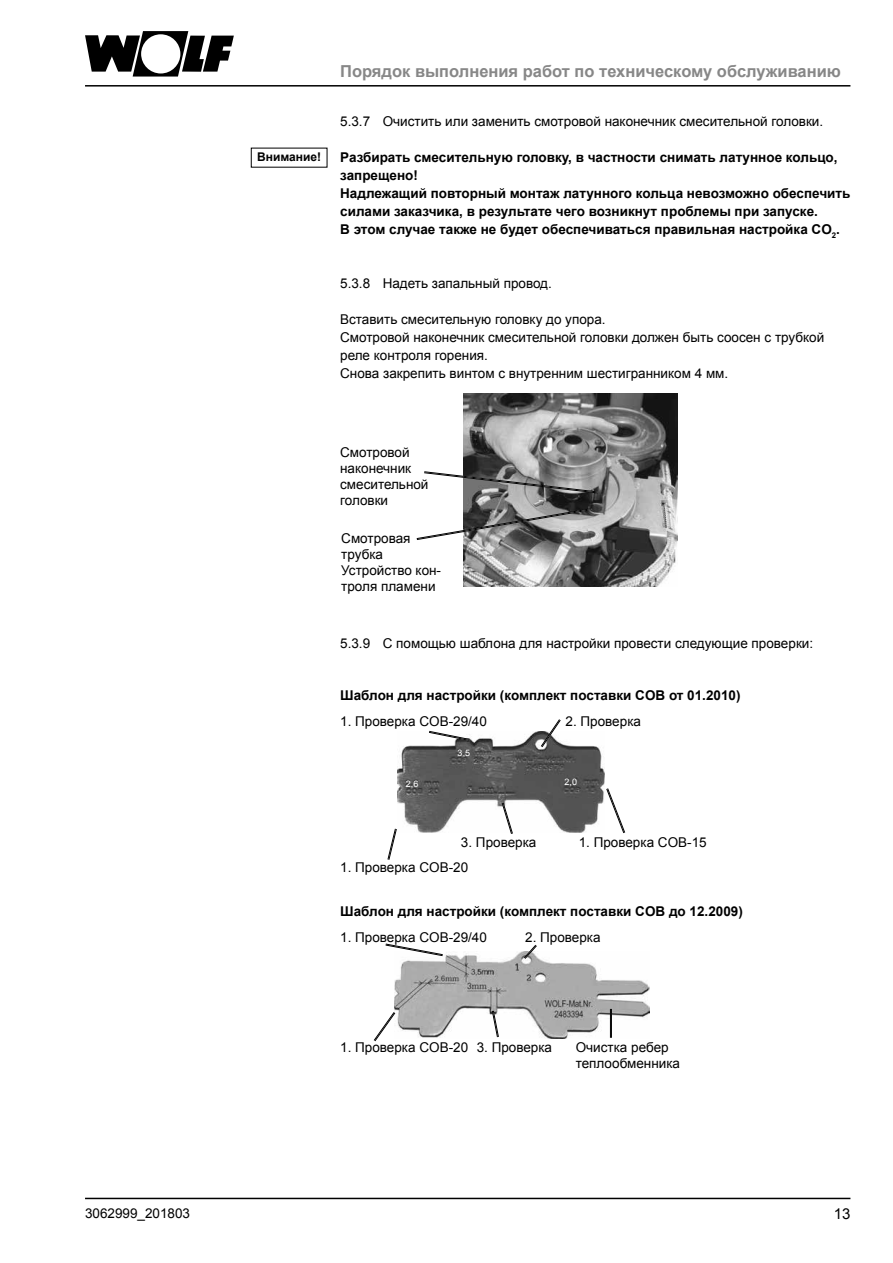
<style>
.page{position:relative;width:893px;height:1263px;background:#fff}
.page>*{position:absolute;margin:0;border:0;box-sizing:border-box;transform-origin:0 0}
.t1{font:700 16.5px "Arial";color:#878787}
.t2{font:15px "Arial";color:#000}
.t3{font:13.5px/16.2px "Arial";color:#000}
.t4{font:700 13.5px/18px "Arial";color:#000}
.t5{font:700 12px "Arial";color:#000}
.t6{font:9px "Arial";color:#fff}
</style>
<div class="page">
<svg style="left:85px;top:31px;width:149px;height:46px"></svg>
<hr style="left:85px;top:85px;width:765px;height:2px;background:#000">
<hr style="left:85px;top:1198px;width:765px;height:1px;background:#000">
<img style="left:463px;top:393px;width:214px;height:194px">
<svg style="left:416px;top:507px;width:177px;height:34px"></svg>
<svg style="left:424px;top:470px;width:176px;height:24px"></svg>
<img style="left:398px;top:731px;width:206px;height:101px">
<svg style="left:540px;top:719px;width:22px;height:30px"></svg>
<svg style="left:427px;top:730px;width:44px;height:12px"></svg>
<svg style="left:387px;top:828px;width:10px;height:32px"></svg>
<svg style="left:501px;top:801px;width:13px;height:33px"></svg>
<svg style="left:606px;top:788px;width:20px;height:46px"></svg>
<img style="left:394px;top:951px;width:255px;height:88px">
<svg style="left:523px;top:944px;width:15px;height:16px"></svg>
<svg style="left:385px;top:943px;width:59px;height:14px"></svg>
<svg style="left:373px;top:1010px;width:24px;height:32px"></svg>
<svg style="left:491px;top:1009px;width:9px;height:30px"></svg>
<svg style="left:610px;top:1009px;width:2px;height:29px"></svg>
<p class="t5" style="left:257px;top:149px;width:65px">Внимание!</p>
<p class="t1" style="left:340px;top:60px;width:502px">Порядок выполнения работ по техническому обслуживанию</p>
<p class="t3" style="left:340px;top:113px;width:485px">5.3.7 Очистить или заменить смотровой наконечник смесительной головки.</p>
<p class="t4" style="left:340px;top:149px;width:512px">Разбирать смесительную головку, в частности снимать латунное кольцо, запрещено!<br>Надлежащий повторный монтаж латунного кольца невозможно обеспечить силами заказчика, в результате чего возникнут проблемы при запуске.<br>В этом случае также не будет обеспечиваться правильная настройка CO<sub>2</sub>.</p>
<p class="t3" style="left:340px;top:275px;width:213px">5.3.8 Надеть запальный провод.</p>
<p class="t3" style="left:340px;top:310px;width:486px;line-height:18px">Вставить смесительную головку до упора.<br>Смотровой наконечник смесительной головки должен быть соосен с трубкой реле контроля горения.<br>Снова закрепить винтом с внутренним шестигранником 4 мм.</p>
<p class="t3" style="left:340px;top:444px;width:90px">Смотровой наконечник смесительной головки</p>
<p class="t3" style="left:341px;top:530px;width:101px">Смотровая трубка<br>Устройство кон&shy;троля пламени</p>
<p class="t3" style="left:340px;top:635px;width:474px">5.3.9 С помощью шаблона для настройки провести следующие проверки:</p>
<p class="t4" style="left:340px;top:687px;width:402px">Шаблон для настройки (комплект поставки COB от 01.2010)</p>
<p class="t3" style="left:340px;top:713px;width:148px">1. Проверка COB-29/40</p>
<p class="t6" style="left:406px;top:777px;width:14px">2,6</p>
<p class="t6" style="left:458px;top:747px;width:14px">3,5</p>
<p class="t3" style="left:461px;top:834px;width:77px">3. Проверка</p>
<p class="t3" style="left:340px;top:859px;width:129px">1. Проверка COB-20</p>
<p class="t3" style="left:566px;top:713px;width:77px">2. Проверка</p>
<p class="t6" style="left:564px;top:776px;width:14px">2,0</p>
<p class="t3" style="left:579px;top:835px;width:129px">1. Проверка COB-15</p>
<p class="t4" style="left:340px;top:903px;width:404px">Шаблон для настройки (комплект поставки COB до 12.2009)</p>
<p class="t3" style="left:340px;top:930px;width:148px">1. Проверка COB-29/40</p>
<p class="t3" style="left:525px;top:930px;width:77px">2. Проверка</p>
<p class="t3" style="left:340px;top:1039px;width:129px">1. Проверка COB-20</p>
<p class="t3" style="left:477px;top:1039px;width:77px">3. Проверка</p>
<p class="t3" style="left:576px;top:1039px;width:106px">Очистка ребер теплообменника</p>
<p class="t3" style="left:85px;top:1205px;width:107px">3062999_201803</p>
<p class="t2" style="left:834px;top:1203px;width:18px">13</p>
</div>
